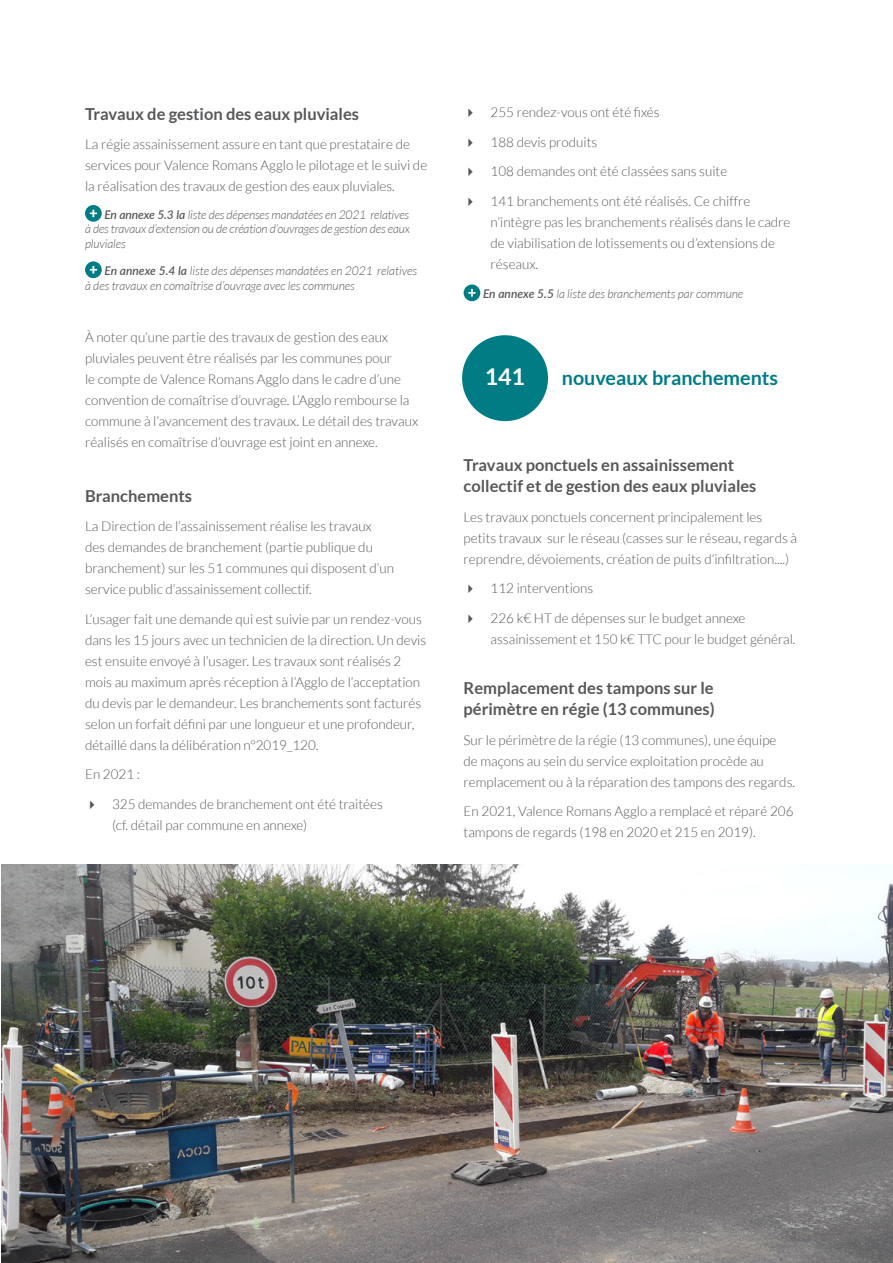
<style>
.page{position:relative;width:893px;height:1263px;background:#fff}
.page>*{position:absolute;margin:0;border:0;box-sizing:border-box;transform-origin:0 0}
.t1{font:700 23.1px "Lato";color:#fff}
.chiffre_clé{font:700 19.65px "Lato";color:#007c84}
.Sous-sous-titres{font:700 16.5px/21px "Lato";color:#57585a}
.Listes_02{font:700 16.5px/21px "Lato";color:#57585a}
.Textes{font:700 16.5px "Lato";color:#57585a}
.Textes-2{font:300 13.5px/21px "Lato";color:#57585a}
.Textes-3{font:italic 300 12px/14.4px "Lato";color:#57585a;text-align:justify}
.Listes_02-2{font:italic 300 12px "Lato";color:#57585a}
.s1{font-weight:600}
</style>
<div class="page">
<div style="left:85px;top:205px;width:17px;height:17px;background:#007c84;border-radius:50%"></div>
<svg style="left:90px;top:210px;width:7px;height:7px"></svg>
<div style="left:85px;top:261px;width:17px;height:17px;background:#007c84;border-radius:50%"></div>
<svg style="left:90px;top:266px;width:7px;height:7px"></svg>
<div style="left:464px;top:284px;width:16px;height:17px;background:#007c84;border-radius:50%"></div>
<svg style="left:468px;top:289px;width:8px;height:8px"></svg>
<img style="left:1px;top:864px;width:892px;height:399px">
<div style="left:462px;top:335px;width:86px;height:86px;background:#007c84;border-radius:50%"></div>
<p class="Textes" style="left:85px;top:104px;width:276px">Travaux de gestion des eaux pluviales</p>
<p class="Textes-2" style="left:85px;top:134px;width:344px">La régie assainissement assure en tant que prestataire de services pour Valence Romans Agglo le pilotage et le suivi de la réalisation des travaux de gestion des eaux pluviales.</p>
<p class="Textes-3" style="left:85px;top:208px;width:326px;text-indent:19px"><span class="s1">En annexe 5.3 la</span> liste des dépenses mandatées en 2021 relatives à des travaux d’extension ou de création d’ouvrages de gestion des eaux pluviales</p>
<p class="Textes-3" style="left:85px;top:264px;width:333px;text-indent:19px"><span class="s1">En annexe 5.4 la</span> liste des dépenses mandatées en 2021 relatives à des travaux en comaîtrise d’ouvrage avec les communes</p>
<p class="Textes-2" style="left:85px;top:327px;width:335px">À noter qu’une partie des travaux de gestion des eaux pluviales peuvent être réalisés par les communes pour<br>le compte de Valence Romans Agglo dans le cadre d’une convention de comaîtrise d’ouvrage. L’Agglo rembourse la commune à l’avancement des travaux. Le détail des travaux réalisés en comaîtrise d’ouvrage est joint en annexe.</p>
<p class="Sous-sous-titres" style="left:85px;top:485px;width:108px">Branchements</p>
<p class="Textes-2" style="left:85px;top:516px;width:311px">La Direction de l’assainissement réalise les travaux des demandes de branchement (partie publique du branchement) sur les 51 communes qui disposent d’un service public d’assainissement collectif.</p>
<p class="Textes-2" style="left:85px;top:608px;width:343px">L’usager fait une demande qui est suivie par un rendez-vous dans les 15 jours avec un technicien de la direction. Un devis est ensuite envoyé à l’usager. Les travaux sont réalisés 2 mois au maximum après réception à l’Agglo de l’acceptation du devis par le demandeur. Les branchements sont facturés selon un forfait défini par une longueur et une profondeur, détaillé dans la délibération n°2019_120.</p>
<p class="Textes-2" style="left:85px;top:764px;width:57px">En 2021 :</p>
<p class="Textes-2" style="left:112px;top:793px;width:272px">325 demandes de branchement ont été traitées (cf. détail par commune en annexe)</p>
<p class="Textes-2" style="left:491px;top:102px;width:170px">255 rendez-vous ont été fixés</p>
<p class="Textes-2" style="left:491px;top:131px;width:108px">188 devis produits</p>
<p class="Textes-2" style="left:491px;top:161px;width:238px">108 demandes ont été classées sans suite</p>
<p class="Textes-2" style="left:491px;top:190px;width:301px">141 branchements ont été réalisés. Ce chiffre n’intègre pas les branchements réalisés dans le cadre de viabilisation de lotissements ou d’extensions de réseaux.</p>
<p class="Listes_02-2" style="left:483px;top:287px;width:262px"><span class="s1">En annexe 5.5</span> la liste des branchements par commune</p>
<p class="t1" style="left:485px;top:364px;width:42px">141</p>
<p class="chiffre_clé" style="left:562px;top:367px;width:218px">nouveaux branchements</p>
<p class="Sous-sous-titres" style="left:464px;top:454px;width:294px">Travaux ponctuels en assainissement collectif et de gestion des eaux pluviales</p>
<p class="Textes-2" style="left:464px;top:506px;width:335px">Les travaux ponctuels concernent principalement les petits travaux sur le réseau (casses sur le réseau, regards à reprendre, dévoiements, création de puits d’infiltration....)</p>
<p class="Textes-2" style="left:491px;top:578px;width:104px">112 interventions</p>
<p class="Textes-2" style="left:491px;top:607px;width:306px">226 k€ HT de dépenses sur le budget annexe assainissement et 150 k€ TTC pour le budget général.</p>
<p class="Listes_02" style="left:464px;top:677px;width:253px">Remplacement des tampons sur le périmètre en régie (13 communes)</p>
<p class="Textes-2" style="left:464px;top:729px;width:333px">Sur le périmètre de la régie (13 communes), une équipe<br>de maçons au sein du service exploitation procède au remplacement ou à la réparation des tampons des regards.</p>
<p class="Textes-2" style="left:464px;top:801px;width:331px">En 2021, Valence Romans Agglo a remplacé et réparé 206 tampons de regards (198 en 2020 et 215 en 2019).</p>
</div>
